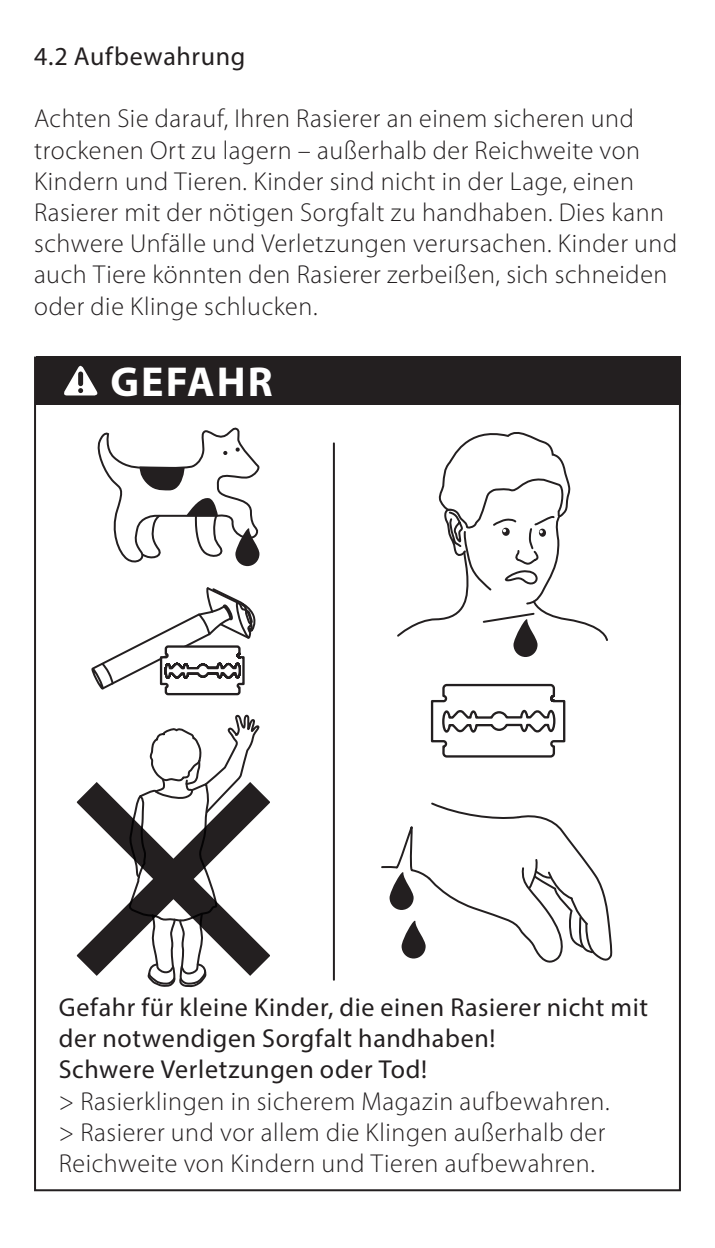
<style>
.page{position:relative;width:715px;height:1248px;background:#fff}
.page>*{position:absolute;margin:0;border:0;box-sizing:border-box;transform-origin:0 0}
.t1{font:700 42px "Myriad Pro";letter-spacing:.05em;color:#fff}
.t2{font:300 26px/31.2px "Myriad Pro";letter-spacing:.02em;color:#231f20}
.t3{font:26px/31.2px "Myriad Pro";letter-spacing:.025em;color:#231f20}
</style>
<div class="page">
<div style="left:36px;top:356px;width:644px;height:49px;background:#231f20"></div>
<svg style="left:64px;top:365px;width:34px;height:30px"></svg>
<svg style="left:397px;top:432px;width:211px;height:225px"></svg>
<svg style="left:430px;top:683px;width:136px;height:75px"></svg>
<svg style="left:149px;top:714px;width:111px;height:274px"></svg>
<svg style="left:91px;top:587px;width:165px;height:109px"></svg>
<svg style="left:97px;top:427px;width:163px;height:139px"></svg>
<svg style="left:381px;top:802px;width:232px;height:161px"></svg>
<svg style="left:76px;top:775px;width:194px;height:207px"></svg>
<hr style="left:333px;top:443px;width:2px;height:536px;background:#231f20">
<p class="t3" style="left:34px;top:40px;width:213px">4.2 Aufbewahrung</p>
<p class="t2" style="left:34px;top:103px;width:644px">Achten Sie darauf, Ihren Rasierer an einem sicheren und trockenen Ort zu lagern – außerhalb der Reichweite von Kindern und Tieren. Kinder sind nicht in der Lage, einen Rasierer mit der nötigen Sorgfalt zu handhaben. Dies kann schwere Unfälle und Verletzungen verursachen. Kinder und auch Tiere könnten den Rasierer zerbeißen, sich schneiden oder die Klinge schlucken.</p>
<h1 class="t1" style="left:110px;top:358px;width:164px">GEFAHR</h1>
<p class="t3" style="left:59px;top:991px;width:590px">Gefahr für kleine Kinder, die einen Rasierer nicht mit der notwendigen Sorgfalt handhaben!<br>Schwere Verletzungen oder Tod!</p>
<p class="t2" style="left:59px;top:1084px;width:552px">&gt; Rasierklingen in sicherem Magazin aufbewahren. &gt; Rasierer und vor allem die Klingen außerhalb der<br>Reichweite von Kindern und Tieren aufbewahren.</p>
</div>
